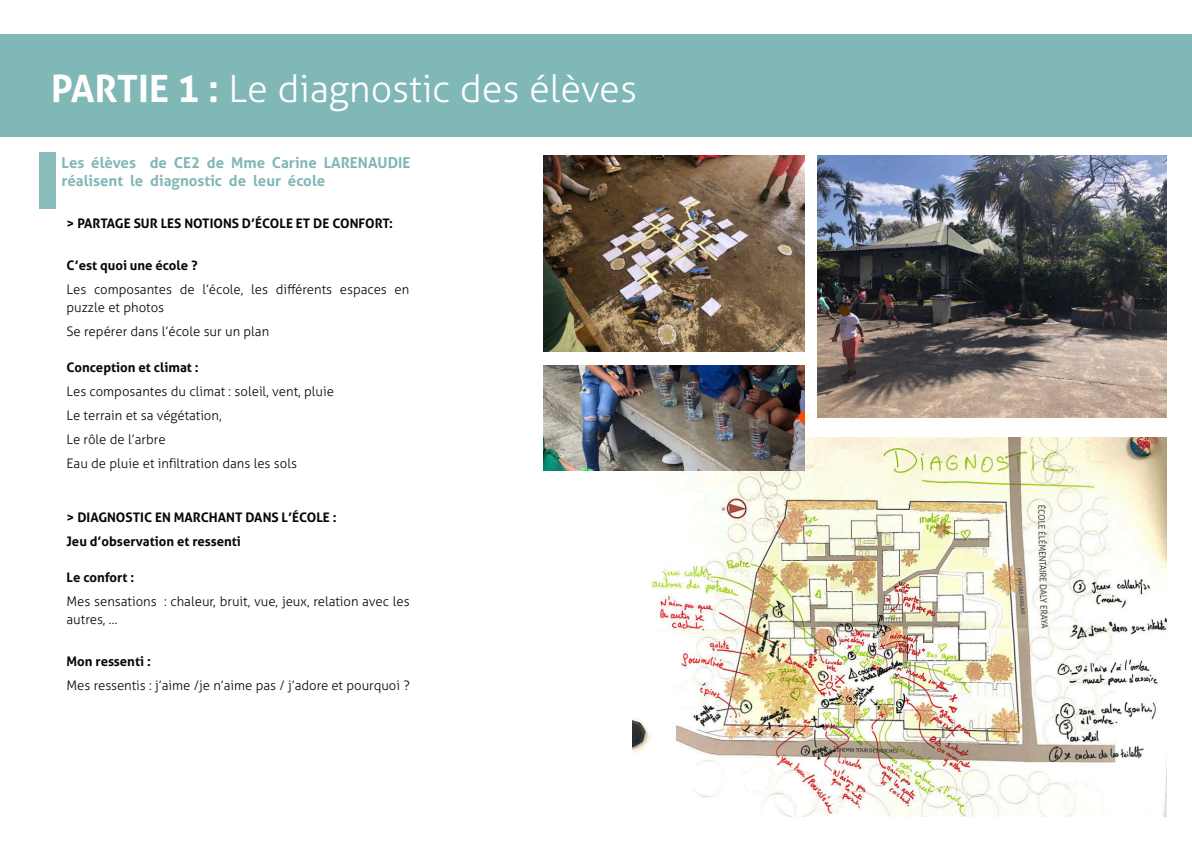
<style>
.page{position:relative;width:1192px;height:842px;background:#fff}
.page>*{position:absolute;margin:0;border:0;box-sizing:border-box;transform-origin:0 0}
.t1{font:300 37.65px "Aller";color:#fff}
.t2{font:700 15.05px/18px "Aller";color:#81b7b7}
.t3{font:300 13.15px/24px "Aller";color:#080606}
.t4{font:700 13.15px/24px "Aller";color:#080606}
.s1{font-weight:700}
</style>
<div class="page">
<div style="left:0;top:34px;width:1192px;height:103px;background:#80b7b7"></div>
<div style="left:39px;top:152px;width:17px;height:56px;background:#8bbcbc"></div>
<img style="left:544px;top:156px;width:261px;height:195px">
<img style="left:632px;top:438px;width:534px;height:378px">
<img style="left:817px;top:156px;width:349px;height:262px">
<img style="left:544px;top:365px;width:261px;height:105px">
<h1 class="t1" style="left:51px;top:66px;width:588px"><span class="s1">PARTIE 1 :</span> Le diagnostic des élèves</h1>
<p class="t2" style="left:62px;top:154px;width:350px">Les élèves de CE2 de Mme Carine LARENAUDIE réalisent le diagnostic de leur école</p>
<p class="t4" style="left:67px;top:211px;width:328px">&gt; PARTAGE SUR LES NOTIONS D’ÉCOLE ET DE CONFORT:</p>
<p class="t4" style="left:67px;top:253px;width:133px">C’est quoi une école ?</p>
<p class="t3" style="left:67px;top:280px;width:344px;line-height:18px">Les composantes de l’école, les différents espaces en puzzle et photos</p>
<p class="t3" style="left:67px;top:319px;width:204px">Se repérer dans l’école sur un plan</p>
<p class="t4" style="left:67px;top:355px;width:134px">Conception et climat :</p>
<p class="t3" style="left:67px;top:379px;width:269px">Les composantes du climat : soleil, vent, pluie Le terrain et sa végétation,<br>Le rôle de l’arbre<br>Eau de pluie et infiltration dans les sols</p>
<p class="t4" style="left:67px;top:505px;width:272px">&gt; DIAGNOSTIC EN MARCHANT DANS L’ÉCOLE :<br>Jeu d’observation et ressenti</p>
<p class="t4" style="left:67px;top:565px;width:69px">Le confort :</p>
<p class="t3" style="left:67px;top:592px;width:345px;line-height:18px">Mes sensations : chaleur, bruit, vue, jeux, relation avec les autres, …</p>
<p class="t4" style="left:67px;top:649px;width:86px">Mon ressenti :</p>
<p class="t3" style="left:67px;top:673px;width:345px">Mes ressentis : j’aime /je n’aime pas / j’adore et pourquoi ?</p>
</div>
